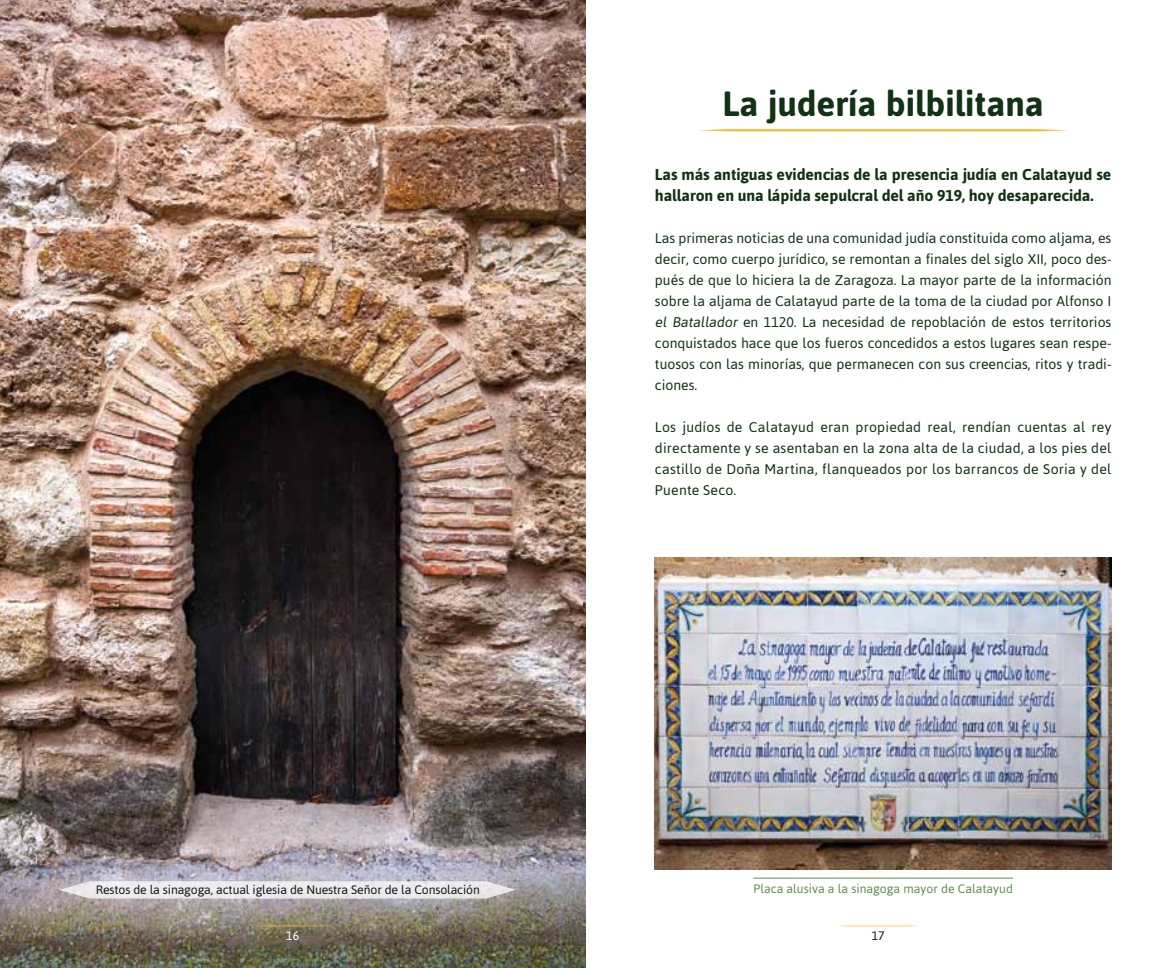
<style>
.page{position:relative;width:1171px;height:968px;background:#fff}
.page>*{position:absolute;margin:0;border:0;box-sizing:border-box;transform-origin:0 0}
.t1{font:700 35px "Asap";color:#113213}
.t2{font:700 15.75px/21px "Asap";letter-spacing:-.005em;color:#113213}
.t3{font:14px/21px "Asap";letter-spacing:.005em;color:#113213;text-align:justify}
.t4{font:12.25px "Asap";letter-spacing:-.01em;color:#181716}
.t5{font:12.25px "Asap";color:#61904d}
.t6{font:12.25px "Asap";color:#fff}
</style>
<div class="page">
<img style="left:0;top:0;width:585px;height:967px">
<svg style="left:60px;top:881px;width:456px;height:17px;background:#e7e5e8"></svg>
<svg style="left:252px;top:925px;width:81px;height:1px"></svg>
<svg style="left:838px;top:925px;width:80px;height:1px"></svg>
<svg style="left:699px;top:129px;width:369px;height:2px"></svg>
<img style="left:655px;top:557px;width:456px;height:311px">
<hr style="left:753px;top:877px;width:260px;height:1px;background:#61904d">
<h1 class="t1" style="left:722px;top:84px;width:323px">La judería bilbilitana</h1>
<p class="t2" style="left:655px;top:163px;width:458px">Las más antiguas evidencias de la presencia judía en Calatayud se hallaron en una lápida sepulcral del año 919, hoy desaparecida.</p>
<p class="t3" style="left:655px;top:227px;width:458px">Las primeras noticias de una comunidad judía constituida como aljama, es decir, como cuerpo jurídico, se remontan a finales del siglo XII, poco des&shy;pués de que lo hiciera la de Zaragoza. La mayor parte de la información sobre la aljama de Calatayud parte de la toma de la ciudad por Alfonso I el Batallador en 1120. La necesidad de repoblación de estos territorios conquistados hace que los fueros concedidos a estos lugares sean respe&shy;tuosos con las minorías, que permanecen con sus creencias, ritos y tradi&shy;ciones.</p>
<p class="t3" style="left:655px;top:416px;width:458px">Los judíos de Calatayud eran propiedad real, rendían cuentas al rey directamente y se asentaban en la zona alta de la ciudad, a los pies del castillo de Doña Martina, flanqueados por los barrancos de Soria y del Puente Seco.</p>
<p class="t5" style="left:753px;top:881px;width:261px">Placa alusiva a la sinagoga mayor de Calatayud</p>
<p class="t4" style="left:96px;top:882px;width:386px">Restos de la sinagoga, actual iglesia de Nuestra Señor de la Consolación</p>
<p class="t6" style="left:286px;top:928px;width:15px">16</p>
<p class="t4" style="left:871px;top:928px;width:15px">17</p>
</div>
